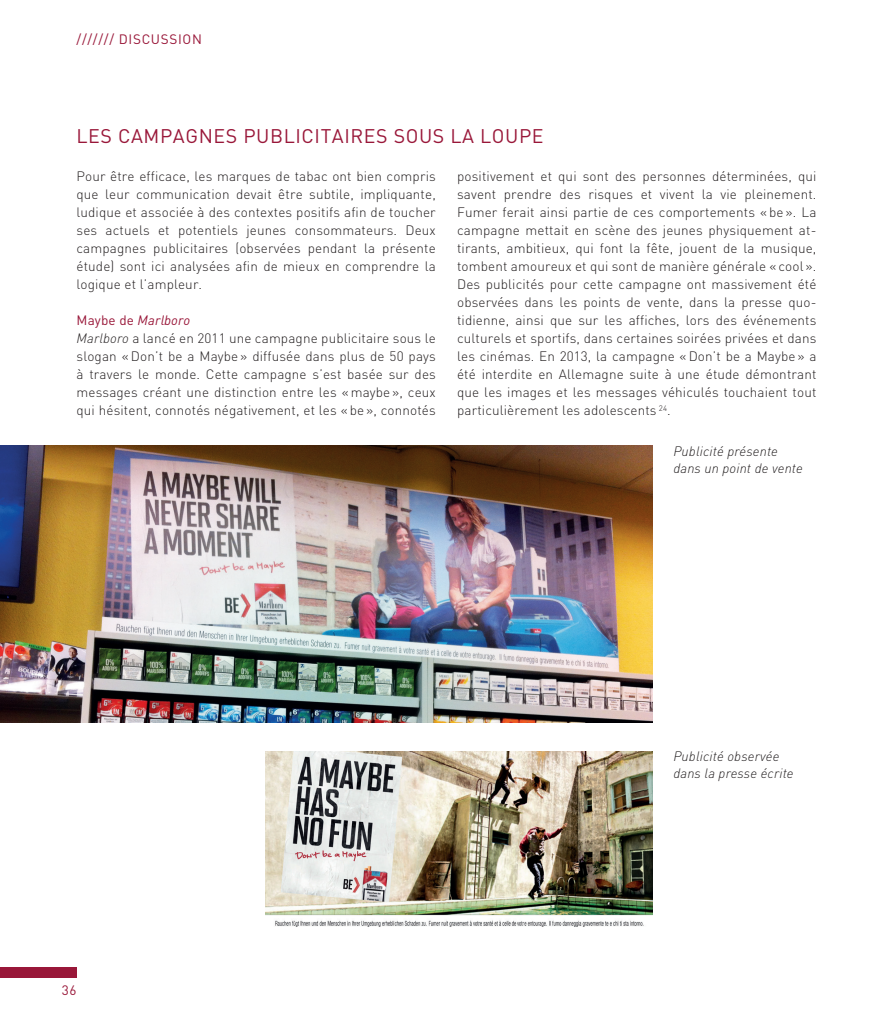
<style>
.page{position:relative;width:893px;height:1021px;background:#fff}
.page>*{position:absolute;margin:0;border:0;box-sizing:border-box;transform-origin:0 0}
.t1{font:19.5px "DIN";color:#991739}
.t2{font:300 13.5px/18px "DIN";letter-spacing:.01em;color:#231f20;text-align:justify}
.t3{font:italic 300 13.5px/16.5px "DINOT";letter-spacing:.01em;color:#231f20}
.t4{font:13.5px "DIN";letter-spacing:.05em;color:#991739}
.t5{font:italic 13.5px "DINOT";letter-spacing:.01em;color:#991739}
.s1{font-family:"DIN";font-style:normal}
.s2{font-family:"DINOT";font-style:italic}
</style>
<div class="page">
<div style="left:0;top:967px;width:77px;height:10px;background:#991739"></div>
<img style="left:0;top:446px;width:652px;height:276px">
<img style="left:265px;top:751px;width:387px;height:176px">
<p class="t4" style="left:77px;top:31px;width:127px">/////// DISCUSSION</p>
<h1 class="t1" style="left:77px;top:123px;width:56px">LES CAMPAGNES</h1>
<h1 class="t1" style="left:243px;top:123px;width:12px">PUBLICITAIRES</h1>
<h1 class="t1" style="left:394px;top:123px;width:14px">SOUS</h1>
<h1 class="t1" style="left:450px;top:123px;width:43px">LA LOUPE</h1>
<p class="t2" style="left:77px;top:167px;width:361px">Pour être efficace, les marques de tabac ont bien compris que leur communication devait être subtile, impliquante, ludique et associée à des contextes positifs afin de toucher ses actuels et potentiels jeunes consommateurs. Deux campagnes publicitaires (observées pendant la présente étude) sont ici analysées afin de mieux en comprendre la logique et l’ampleur.</p>
<p class="t5" style="left:77px;top:312px;width:115px"><span class="s1">MAYBE DE</span> Marlboro</p>
<p class="t2" style="left:77px;top:329px;width:361px"><span class="s2">Marlboro</span> a lancé en 2011 une campagne publicitaire sous le slogan «Don’t be a Maybe » diffusée dans plus de 50 pays à travers le monde. Cette campagne s’est basée sur des messages créant une distinction entre les «maybe », ceux qui hésitent, connotés négativement, et les « be », connotés</p>
<p class="t2" style="left:457px;top:167px;width:361px">positivement et qui sont des personnes déterminées, qui savent prendre des risques et vivent la vie pleinement.<br>Fumer ferait ainsi partie de ces comportements « be ». La campagne mettait en scène des jeunes physiquement at&shy;tirants, ambitieux, qui font la fête, jouent de la musique, tombent amoureux et qui sont de manière générale « cool ».<br>Des publicités pour cette campagne ont massivement été observées dans les points de vente, dans la presse quo&shy;tidienne, ainsi que sur les affiches, lors des événements culturels et sportifs, dans certaines soirées privées et dans les cinémas. En 2013, la campagne «Don’t be a Maybe » a été interdite en Allemagne suite à une étude démontrant que les images et les messages véhiculés touchaient tout particulièrement les adolescents <sup>24</sup>.</p>
<p class="t3" style="left:673px;top:443px;width:131px">Publicité présente dans un point de vente</p>
<p class="t4" style="left:62px;top:982px;width:16px">36</p>
<p class="t3" style="left:673px;top:748px;width:122px">Publicité observée dans la presse écrite</p>
</div>
